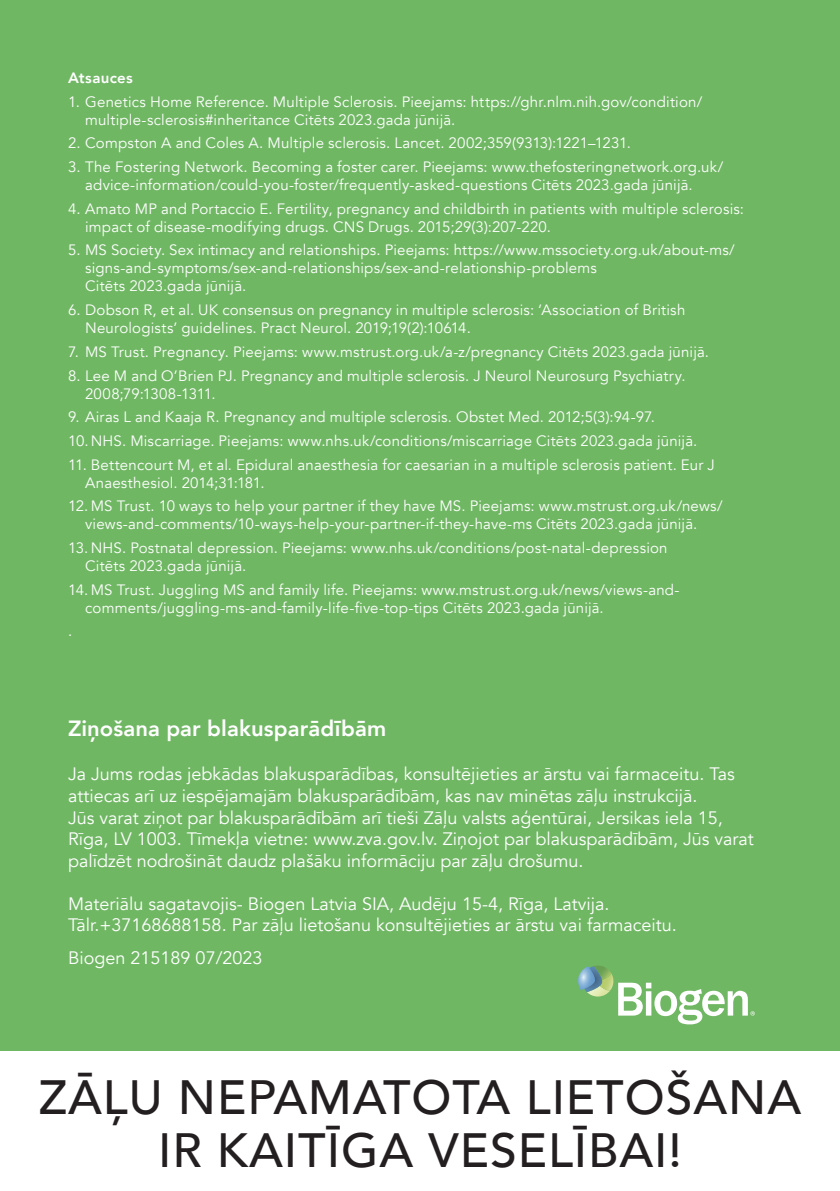
<style>
.page{position:relative;width:840px;height:1191px;background:#fff}
.page>*{position:absolute;margin:0;border:0;box-sizing:border-box;transform-origin:0 0}
.t1{font:500 48px/52.8px "Avenir";letter-spacing:.02em;color:#231f20;text-align:center}
.t2{font:800 22px "Avenir";letter-spacing:.005em;color:#fff}
.t3{font:18px/21.6px "Avenir";color:#fff}
.t4{font:15px/18px "Avenir";letter-spacing:.015em;color:#fff}
.t5{font:800 15px "Avenir";letter-spacing:.02em;color:#fff}
</style>
<div class="page">
<div style="left:0;top:0;width:839px;height:1050px;background:#70b764"></div>
<svg style="left:578px;top:965px;width:176px;height:59px"></svg>
<p class="t5" style="left:68px;top:66px;width:66px">Atsauces</p>
<p class="t4" style="left:85px;top:93px;width:618px;text-indent:-17px">1. Genetics Home Reference. Multiple Sclerosis. Pieejams: https://ghr.nlm.nih.gov/condition/ multiple-sclerosis#inheritance Citēts 2023.gada jūnijā.</p>
<p class="t4" style="left:68px;top:134px;width:564px">2. Compston A and Coles A. Multiple sclerosis. Lancet. 2002;359(9313):1221–1231.</p>
<p class="t4" style="left:85px;top:158px;width:639px;text-indent:-17px">3. The Fostering Network. Becoming a foster carer. Pieejams: www.thefosteringnetwork.org.uk/ advice-information/could-you-foster/frequently-asked-questions Citēts 2023.gada jūnijā.</p>
<p class="t4" style="left:85px;top:200px;width:660px;text-indent:-17px">4. Amato MP and Portaccio E. Fertility, pregnancy and childbirth in patients with multiple sclerosis: impact of disease-modifying drugs. CNS Drugs. 2015;29(3):207-220.</p>
<p class="t4" style="left:85px;top:241px;width:650px;text-indent:-17px">5. MS Society. Sex intimacy and relationships. Pieejams: https://www.mssociety.org.uk/about-ms/ signs-and-symptoms/sex-and-relationships/sex-and-relationship-problems<br>Citēts 2023.gada jūnijā.</p>
<p class="t4" style="left:85px;top:301px;width:601px;text-indent:-17px">6. Dobson R, et al. UK consensus on pregnancy in multiple sclerosis: ‘Association of British<br>Neurologists’ guidelines. Pract Neurol. 2019;19(2):10614.</p>
<p class="t4" style="left:68px;top:343px;width:642px">7. MS Trust. Pregnancy. Pieejams: www.mstrust.org.uk/a-z/pregnancy Citēts 2023.gada jūnijā.</p>
<p class="t4" style="left:85px;top:367px;width:601px;text-indent:-17px">8. Lee M and O’Brien PJ. Pregnancy and multiple sclerosis. J Neurol Neurosurg Psychiatry.<br>2008;79:1308-1311.</p>
<p class="t4" style="left:68px;top:405px;width:630px;line-height:23.6px">9. Airas L and Kaaja R. Pregnancy and multiple sclerosis. Obstet Med. 2012;5(3):94-97.<br>10.NHS. Miscarriage. Pieejams: www.nhs.uk/conditions/miscarriage Citēts 2023.gada jūnijā.</p>
<p class="t4" style="left:85px;top:456px;width:630px;text-indent:-17px">11. Bettencourt M, et al. Epidural anaesthesia for caesarian in a multiple sclerosis patient. Eur J<br>Anaesthesiol. 2014;31:181.</p>
<p class="t4" style="left:68px;top:497px;width:655px;text-align:center">12. MS Trust. 10 ways to help your partner if they have MS. Pieejams: www.mstrust.org.uk/news/ views-and-comments/10-ways-help-your-partner-if-they-have-ms Citēts 2023.gada jūnijā.</p>
<p class="t4" style="left:85px;top:539px;width:583px;text-indent:-17px">13. NHS. Postnatal depression. Pieejams: www.nhs.uk/conditions/post-natal-depression<br>Citēts 2023.gada jūnijā.</p>
<p class="t4" style="left:85px;top:581px;width:595px;text-indent:-17px">14. MS Trust. Juggling MS and family life. Pieejams: www.mstrust.org.uk/news/views-and&shy;comments/juggling-ms-and-family-life-five-top-tips Citēts 2023.gada jūnijā.</p>
<p class="t4" style="left:68px;top:622px;width:6px">.</p>
<h2 class="t2" style="left:68px;top:711px;width:319px">Ziņošana par blakusparādībām</h2>
<p class="t3" style="left:68px;top:763px;width:687px">Ja Jums rodas jebkādas blakusparādības, konsultējieties ar ārstu vai farmaceitu. Tas attiecas arī uz iespējamajām blakusparādībām, kas nav minētas zāļu instrukcijā.<br>Jūs varat ziņot par blakusparādībām arī tieši Zāļu valsts aģentūrai, Jersikas iela 15, Rīga, LV 1003. Tīmekļa vietne: www.zva.gov.lv. Ziņojot par blakusparādībām, Jūs varat palīdzēt nodrošināt daudz plašāku informāciju par zāļu drošumu.</p>
<p class="t3" style="left:68px;top:893px;width:609px">Materiālu sagatavojis- Biogen Latvia SIA, Audēju 15-4, Rīga, Latvija.<br>Tālr.+37168688158. Par zāļu lietošanu konsultējieties ar ārstu vai farmaceitu.</p>
<p class="t3" style="left:68px;top:947px;width:196px">Biogen 215189 07/2023</p>
<h1 class="t1" style="left:39px;top:1068px;width:763px">ZĀĻU NEPAMATOTA LIETOŠANA<br>IR KAITĪGA VESELĪBAI!</h1>
</div>
